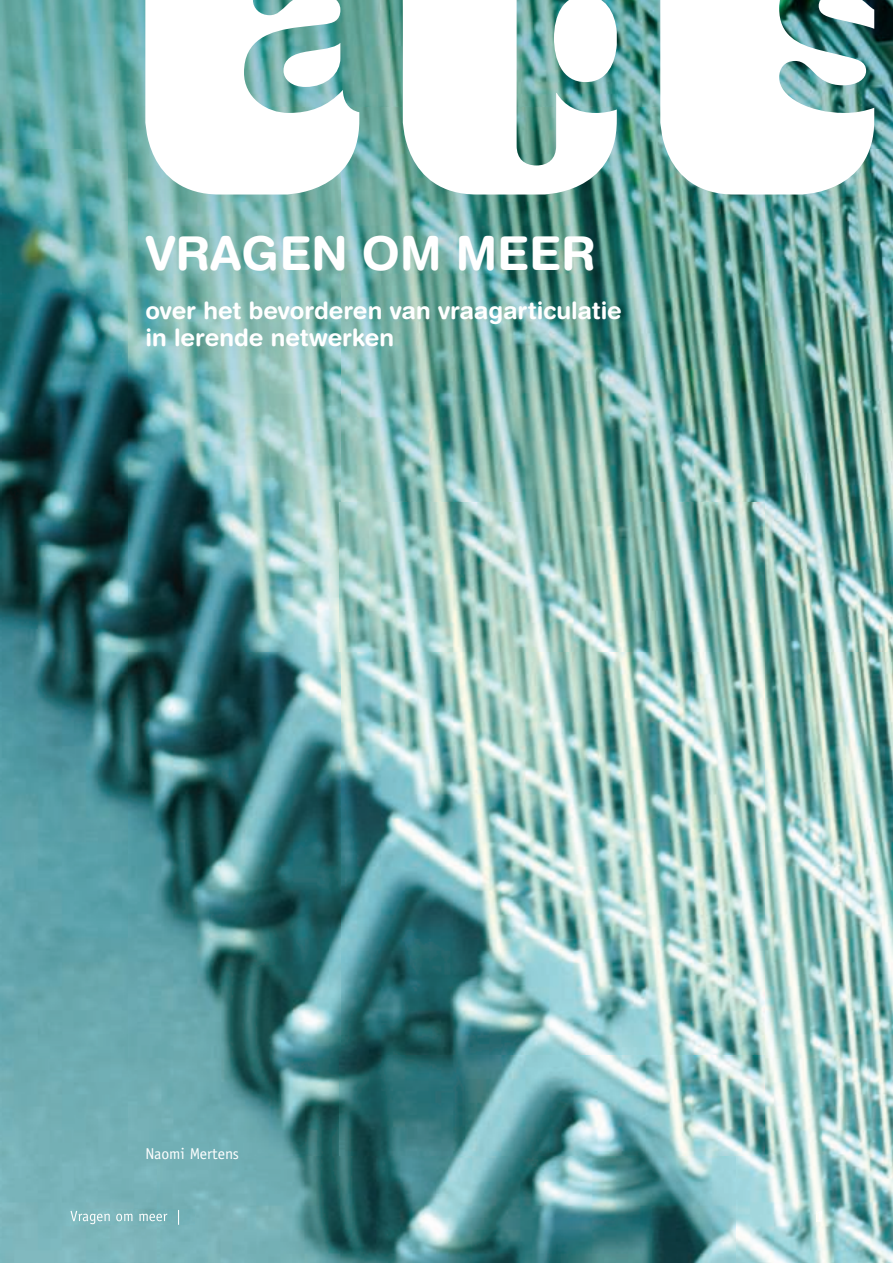
<style>
.page{position:relative;width:893px;height:1263px;background:#fff}
.page>*{position:absolute;margin:0;border:0;box-sizing:border-box;transform-origin:0 0}
.t1{font:700 46.65px "Helvetica Rounded";color:#fff}
.t2{font:700 24px/27px "Helvetica Rounded";letter-spacing:-.005em;color:#fff}
.t3{font:15.75px "Officina Sans";color:#fff}
</style>
<div class="page">
<img style="left:736px;top:652px;width:157px;height:611px">
<img style="left:0;top:652px;width:157px;height:611px">
<img style="left:157px;top:1156px;width:579px;height:107px">
<svg style="left:816px;top:1211px;width:6px;height:10px"></svg>
<img style="left:128px;top:151px;width:637px;height:1005px">
<img style="left:71px;top:1210px;width:123px;height:15px">
<img style="left:71px;top:1211px;width:69px;height:13px">
<img style="left:0;top:0;width:893px;height:151px">
<img style="left:765px;top:150px;width:128px;height:502px">
<img style="left:0;top:150px;width:128px;height:502px">
<svg style="left:145px;top:0;width:214px;height:195px"></svg>
<svg style="left:403px;top:0;width:214px;height:195px"></svg>
<svg style="left:660px;top:0;width:214px;height:195px"></svg>
<h1 class="t1" style="left:145px;top:236px;width:452px">VRAGEN OM MEER</h1>
<p class="t2" style="left:145px;top:299px;width:478px">over het bevorderen van vraagarticulatie in lerende netwerken</p>
<p class="t3" style="left:145px;top:1147px;width:95px">Naomi Mertens</p>
</div>
